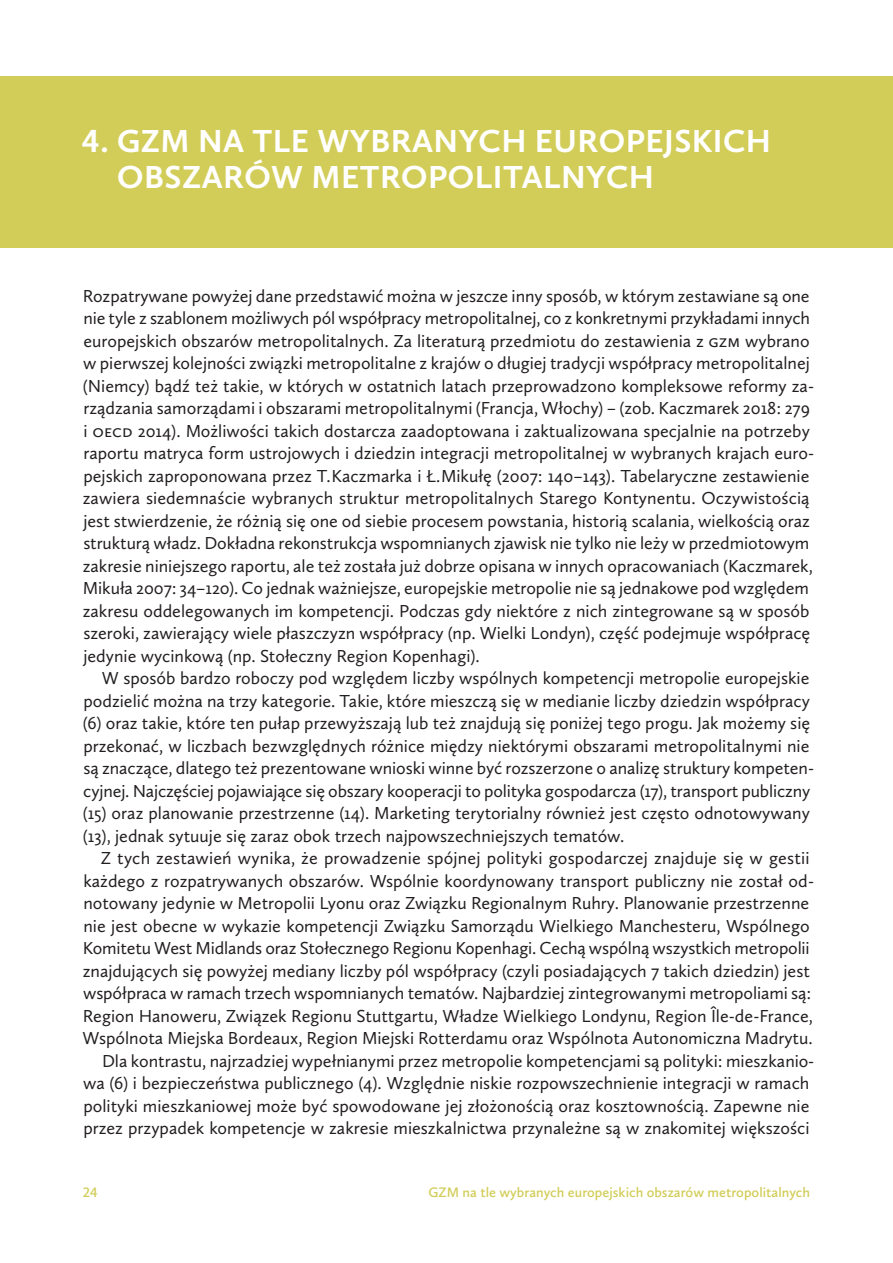
<style>
.page{position:relative;width:893px;height:1263px;background:#fff}
.page>*{position:absolute;margin:0;border:0;box-sizing:border-box;transform-origin:0 0}
.t1{font:700 33px/36px "Calluna Sans";letter-spacing:.015em;color:#fff}
.główny__2{font:18px/22.5px "Calluna Sans";color:#231f20}
.główny__1{font:18px/22.5px "Calluna Sans";color:#231f20}
.t2{font:600 14.25px "Calluna Sans";color:#d2cd59}
</style>
<div class="page">
<div style="left:0;top:76px;width:893px;height:172px;background:#d2cd59"></div>
<p class="t1" style="left:117px;top:123px;width:655px;text-indent:-35px">4. GZM NA TLE WYBRANYCH EUROPEJSKICH<br>OBSZARÓW METROPOLITALNYCH</p>
<p class="główny__1" style="left:83px;top:284px;width:733px">Rozpatrywane powyżej dane przedstawić można w jeszcze inny sposób, w którym zestawiane są one nie tyle z szablonem możliwych pól współpracy metropolitalnej, co z konkretnymi przykładami innych europejskich obszarów metropolitalnych. Za literaturą przedmiotu do zestawienia z GZM wybrano w pierwszej kolejności związki metropolitalne z krajów o długiej tradycji współpracy metropolitalnej (Niemcy) bądź też takie, w których w ostatnich latach przeprowadzono kompleksowe reformy za&shy;rządzania samorządami i obszarami metropolitalnymi (Francja, Włochy) – (zob. Kaczmarek 2018: 279 i OECD 2014). Możliwości takich dostarcza zaadoptowana i zaktualizowana specjalnie na potrzeby raportu matryca form ustrojowych i dziedzin integracji metropolitalnej w wybranych krajach euro&shy;pejskich zaproponowana przez T.Kaczmarka i Ł.Mikułę (2007: 140–143). Tabelaryczne zestawienie zawiera siedemnaście wybranych struktur metropolitalnych Starego Kontynentu. Oczywistością jest stwierdzenie, że różnią się one od siebie procesem powstania, historią scalania, wielkością oraz strukturą władz. Dokładna rekonstrukcja wspomnianych zjawisk nie tylko nie leży w przedmiotowym zakresie niniejszego raportu, ale też została już dobrze opisana w innych opracowaniach (Kaczmarek, Mikuła 2007: 34–120). Co jednak ważniejsze, europejskie metropolie nie są jednakowe pod względem zakresu oddelegowanych im kompetencji. Podczas gdy niektóre z nich zintegrowane są w sposób szeroki, zawierający wiele płaszczyzn współpracy (np. Wielki Londyn), część podejmuje współpracę jedynie wycinkową (np. Stołeczny Region Kopenhagi).</p>
<p class="główny__2" style="left:83px;top:667px;width:733px;text-indent:19px">W sposób bardzo roboczy pod względem liczby wspólnych kompetencji metropolie europejskie podzielić można na trzy kategorie. Takie, które mieszczą się w medianie liczby dziedzin współpracy (6) oraz takie, które ten pułap przewyższają lub też znajdują się poniżej tego progu. Jak możemy się przekonać, w liczbach bezwzględnych różnice między niektórymi obszarami metropolitalnymi nie są znaczące, dlatego też prezentowane wnioski winne być rozszerzone o analizę struktury kompeten&shy;cyjnej. Najczęściej pojawiające się obszary kooperacji to polityka gospodarcza (17), transport publiczny (15) oraz planowanie przestrzenne (14). Marketing terytorialny również jest często odnotowywany (13), jednak sytuuje się zaraz obok trzech najpowszechniejszych tematów.</p>
<p class="główny__2" style="left:83px;top:847px;width:733px;text-indent:18px">Z tych zestawień wynika, że prowadzenie spójnej polityki gospodarczej znajduje się w gestii każdego z rozpatrywanych obszarów. Wspólnie koordynowany transport publiczny nie został od&shy;notowany jedynie w Metropolii Lyonu oraz Związku Regionalnym Ruhry. Planowanie przestrzenne nie jest obecne w wykazie kompetencji Związku Samorządu Wielkiego Manchesteru, Wspólnego Komitetu West Midlands oraz Stołecznego Regionu Kopenhagi. Cechą wspólną wszystkich metropolii znajdujących się powyżej mediany liczby pól współpracy (czyli posiadających 7 takich dziedzin) jest współpraca w ramach trzech wspomnianych tematów. Najbardziej zintegrowanymi metropoliami są:<br>Region Hanoweru, Związek Regionu Stuttgartu, Władze Wielkiego Londynu, Region Île-de-France, Wspólnota Miejska Bordeaux, Region Miejski Rotterdamu oraz Wspólnota Autonomiczna Madrytu.</p>
<p class="główny__2" style="left:83px;top:1049px;width:732px;text-indent:19px">Dla kontrastu, najrzadziej wypełnianymi przez metropolie kompetencjami są polityki: mieszkanio&shy;wa (6) i bezpieczeństwa publicznego (4). Względnie niskie rozpowszechnienie integracji w ramach polityki mieszkaniowej może być spowodowane jej złożonością oraz kosztownością. Zapewne nie przez przypadek kompetencje w zakresie mieszkalnictwa przynależne są w znakomitej większości</p>
<p class="t2" style="left:83px;top:1183px;width:16px">24</p>
<p class="t2" style="left:428px;top:1183px;width:383px">GZM na tle wybranych europejskich obszarów metropolitalnych</p>
</div>
